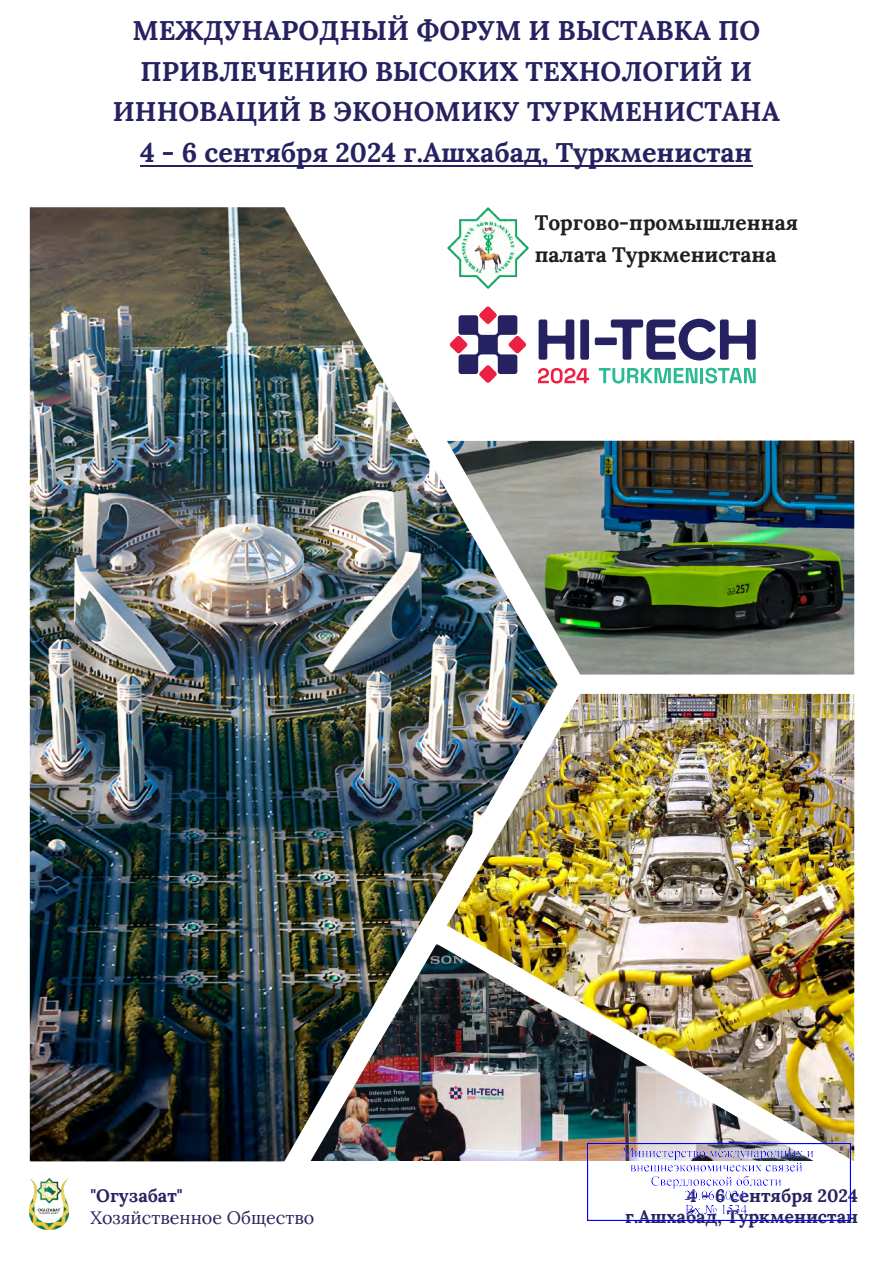
<style>
.page{position:relative;width:893px;height:1263px;background:#fff}
.page>*{position:absolute;margin:0;border:0;box-sizing:border-box;transform-origin:0 0}
.t1{font:700 27px/40.5px "Lora";color:#262261;text-align:center}
.t2{font:700 21px/31.5px "Lora";color:#1e1f1e}
.t3{font:700 18px/21.6px "Lora";color:#262261;text-align:right}
.t4{font:18px "Lora";color:#282561}
.t5{font:700 18px "Lora";color:#282561}
</style>
<div class="page">
<img style="left:30px;top:207px;width:527px;height:954px">
<img style="left:303px;top:944px;width:144px;height:217px">
<img style="left:447px;top:694px;width:407px;height:467px">
<img style="left:447px;top:440px;width:407px;height:234px">
<hr style="left:140px;top:165px;width:613px;height:2px;background:#262261">
<svg style="left:538px;top:368px;width:51px;height:15px"></svg>
<svg style="left:599px;top:368px;width:98px;height:15px"></svg>
<hr style="left:700px;top:368px;width:3px;height:15px;background:#2cba94">
<svg style="left:705px;top:368px;width:51px;height:15px"></svg>
<svg style="left:539px;top:319px;width:35px;height:41px"></svg>
<div style="left:580px;top:319px;width:9px;height:41px;background:#262261;border-radius:2px"></div>
<div style="left:595px;top:337px;width:22px;height:8px;background:#262261"></div>
<svg style="left:611px;top:319px;width:145px;height:41px"></svg>
<svg style="left:450px;top:306px;width:76px;height:77px"></svg>
<img style="left:448px;top:208px;width:81px;height:81px">
<img style="left:29px;top:1179px;width:40px;height:50px">
<img style="left:587px;top:1144px;width:263px;height:76px">
<p class="t1" style="left:113px;top:8px;width:668px">МЕЖДУНАРОДНЫЙ ФОРУМ И ВЫСТАВКА ПО ПРИВЛЕЧЕНИЮ ВЫСОКИХ ТЕХНОЛОГИЙ И ИННОВАЦИЙ В ЭКОНОМИКУ ТУРКМЕНИСТАНА 4 - 6 сентября 2024 г.Ашхабад, Туркменистан</p>
<p class="t2" style="left:535px;top:205px;width:265px">Торгово-промышленная палата Туркменистана</p>
<p class="t5" style="left:90px;top:1181px;width:94px">"Огузабат"</p>
<p class="t4" style="left:90px;top:1204px;width:225px">Хозяйственное Общество</p>
<p class="t3" style="left:625px;top:1183px;width:234px">4 - 6 сентября 2024 г.Ашхабад, Туркменистан</p>
</div>
